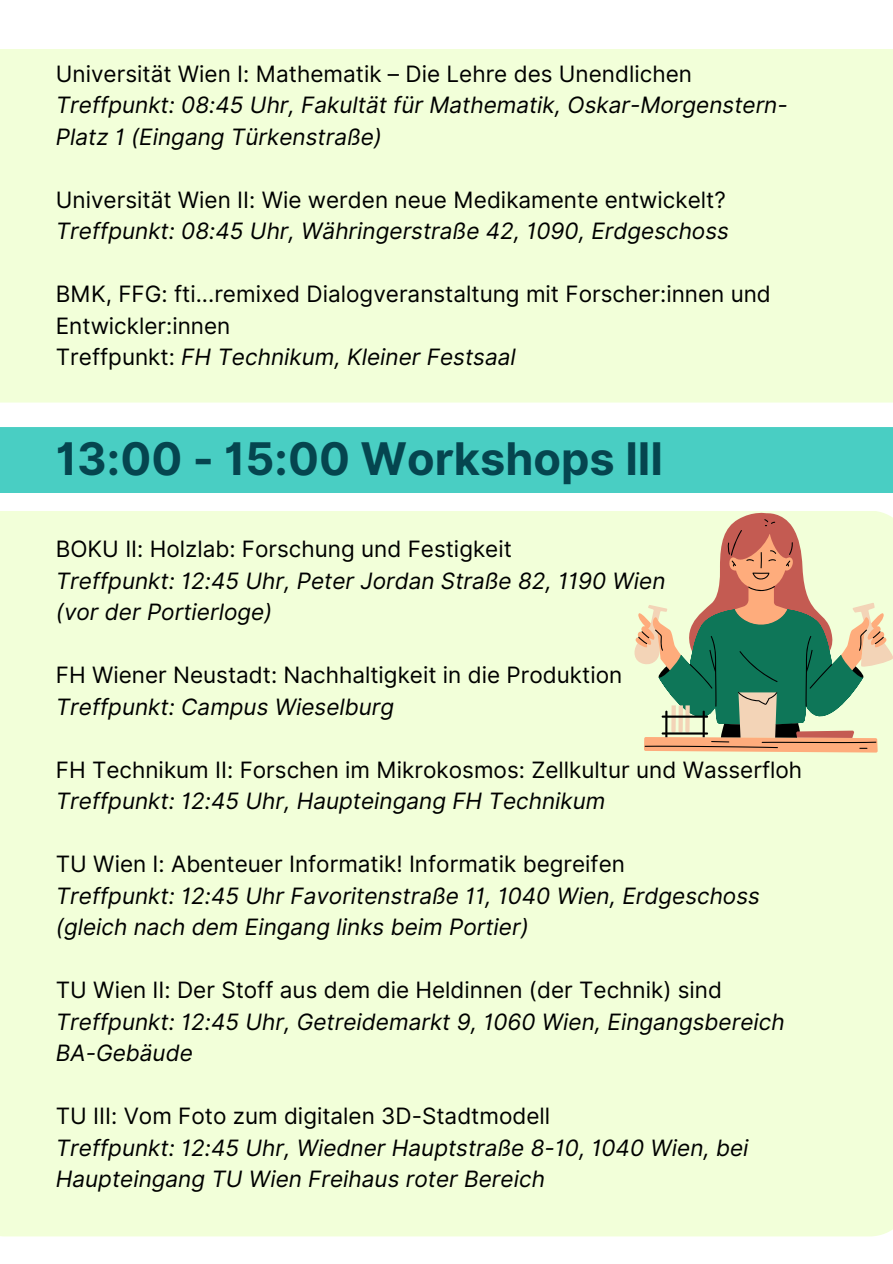
<style>
.page{position:relative;width:893px;height:1264px;background:#fff}
.page>*{position:absolute;margin:0;border:0;box-sizing:border-box;transform-origin:0 0}
.t1{font:700 45px "Inter";color:#05454f}
.t2{font:italic 22.5px/31.5px "Inter";color:#000}
.t3{font:22.5px/31.5px "Inter";color:#000}
.s1{font-style:normal}
</style>
<div class="page">
<div style="left:0;top:511px;width:892px;height:725px;background:#f2ffd9"></div>
<div style="left:0;top:427px;width:892px;height:66px;background:#49cec3"></div>
<div style="left:0;top:49px;width:892px;height:353px;background:#f2ffd9"></div>
<svg style="left:632px;top:511px;width:260px;height:227px;background:#eff6d2"></svg>
<svg style="left:635px;top:534px;width:251px;height:218px;background:#f6d6ac"></svg>
<svg style="left:637px;top:519px;width:247px;height:229px;background:#acb595"></svg>
<p class="t3" style="left:56px;top:58px;width:637px">Universität Wien I: Mathematik – Die Lehre des Unendlichen</p>
<p class="t2" style="left:56px;top:89px;width:733px">Treffpunkt: 08:45 Uhr, Fakultät für Mathematik, Oskar-Morgenstern-<br>Platz 1 (Eingang Türkenstraße)</p>
<p class="t3" style="left:56px;top:184px;width:671px">Universität Wien II: Wie werden neue Medikamente entwickelt?</p>
<p class="t2" style="left:56px;top:215px;width:674px">Treffpunkt: 08:45 Uhr, Währingerstraße 42, 1090, Erdgeschoss</p>
<p class="t3" style="left:56px;top:278px;width:716px">BMK, FFG: fti...remixed Dialogveranstaltung mit Forscher:innen und<br>Entwickler:innen</p>
<p class="t2" style="left:56px;top:341px;width:461px"><span class="s1">Treffpunkt:</span> FH Technikum, Kleiner Festsaal</p>
<p class="t1" style="left:56px;top:432px;width:608px">13:00 - 15:00 Workshops III</p>
<p class="t3" style="left:56px;top:533px;width:457px">BOKU II: Holzlab: Forschung und Festigkeit</p>
<p class="t2" style="left:56px;top:564px;width:611px">Treffpunkt: 12:45 Uhr, Peter Jordan Straße 82, 1190 Wien</p>
<p class="t2" style="left:56px;top:596px;width:218px">(vor der Portierloge)</p>
<p class="t3" style="left:56px;top:659px;width:568px">FH Wiener Neustadt: Nachhaltigkeit in die Produktion</p>
<p class="t2" style="left:56px;top:690px;width:340px">Treffpunkt: Campus Wieselburg</p>
<p class="t3" style="left:56px;top:753px;width:747px">FH Technikum II: Forschen im Mikrokosmos: Zellkultur und Wasserfloh</p>
<p class="t2" style="left:56px;top:785px;width:551px">Treffpunkt: 12:45 Uhr, Haupteingang FH Technikum</p>
<p class="t3" style="left:56px;top:848px;width:570px">TU Wien I: Abenteuer Informatik! Informatik begreifen</p>
<p class="t2" style="left:56px;top:879px;width:705px">Treffpunkt: 12:45 Uhr Favoritenstraße 11, 1040 Wien, Erdgeschoss (gleich nach dem Eingang links beim Portier)</p>
<p class="t3" style="left:56px;top:974px;width:667px">TU Wien II: Der Stoff aus dem die Heldinnen (der Technik) sind</p>
<p class="t2" style="left:56px;top:1005px;width:730px">Treffpunkt: 12:45 Uhr, Getreidemarkt 9, 1060 Wien, Eingangsbereich<br>BA-Gebäude</p>
<p class="t3" style="left:56px;top:1100px;width:496px">TU III: Vom Foto zum digitalen 3D-Stadtmodell</p>
<p class="t2" style="left:56px;top:1131px;width:694px">Treffpunkt: 12:45 Uhr, Wiedner Hauptstraße 8-10, 1040 Wien, bei<br>Haupteingang TU Wien Freihaus roter Bereich</p>
</div>
